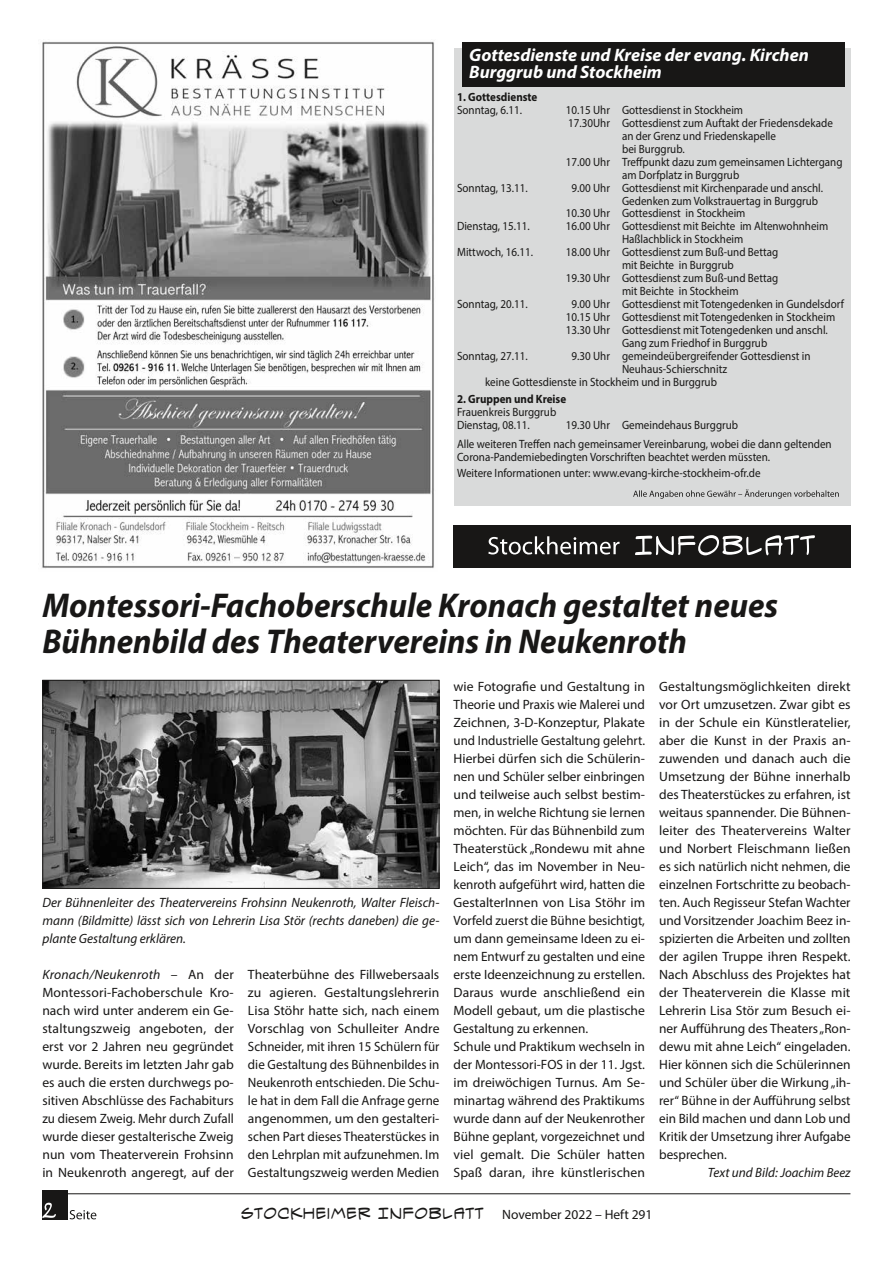
<style>
.page{position:relative;width:893px;height:1263px;background:#fff}
.page>*{position:absolute;margin:0;border:0;box-sizing:border-box;transform-origin:0 0}
.t1{font:italic 700 34.5px/36px "Myriad Pro";color:#181716;scale:.95 1}
.t2{font:italic 700 18px/16.5px "Myriad Pro";color:#fff}
.t3{font:16.5px "Spectre Verde BB";color:#181716}
.t4{font:13.5px/18px "Myriad Pro";color:#181716;text-align:justify}
.t5{font:italic 13.5px/18px "Myriad Pro";color:#181716;text-align:justify}
.t6{font:12px/12.9px "Myriad Pro";color:#181716;scale:.92 1}
.t7{font:700 12px "Myriad Pro";color:#181716;scale:.92 1}
.s1{font-style:italic}
.s2{font-size:13.2px}
.s3{font-family:"Myriad Pro";font-size:13.5px}
</style>
<div class="page">
<hr style="left:43px;top:1193px;width:807px;height:1px;background:#181716">
<div style="left:43px;top:1190px;width:25px;height:30px;background:#181716"></div>
<svg style="left:70px;top:1210px;width:26px;height:9px"></svg>
<svg style="left:42px;top:1203px;width:14px;height:15px"></svg>
<div style="left:454px;top:48px;width:396px;height:457px;background:#d9dada"></div>
<div style="left:462px;top:43px;width:383px;height:44px;background:#181716"></div>
<svg style="left:633px;top:489px;width:206px;height:10px"></svg>
<div style="left:453px;top:525px;width:397px;height:43px;background:#181716"></div>
<svg style="left:635px;top:535px;width:180px;height:20px"></svg>
<svg style="left:488px;top:536px;width:131px;height:18px"></svg>
<img style="left:42px;top:41px;width:392px;height:528px">
<img style="left:45px;top:682px;width:392px;height:205px">
<div style="left:43px;top:680px;width:396px;height:209px;border:1px solid #181716"></div>
<h2 class="t2" style="left:469px;top:46px;width:341px">Gottesdienste und Kreise der evang. Kirchen<br>Burggrub und Stockheim</h2>
<p class="t7" style="left:457px;top:89px;width:89px">1. Gottesdienste</p>
<p class="t6" style="left:457px;top:103px;width:72px">Sonntag, 6.11.</p>
<p class="t6" style="left:566px;top:103px;width:194px">10.15 Uhr Gottesdienst in Stockheim</p>
<p class="t6" style="left:568px;top:116px;width:289px">17.30Uhr Gottesdienst zum Auftakt der Friedensdekade</p>
<p class="t6" style="left:622px;top:129px;width:169px">an der Grenz und Friedenskapelle</p>
<p class="t6" style="left:622px;top:142px;width:70px">bei Burggrub.</p>
<p class="t6" style="left:566px;top:155px;width:302px">17.00 Uhr Treffpunkt dazu zum gemeinsamen Lichtergang</p>
<p class="t6" style="left:622px;top:168px;width:129px">am Dorfplatz in Burggrub</p>
<p class="t6" style="left:457px;top:181px;width:78px">Sonntag, 13.11.</p>
<p class="t6" style="left:572px;top:181px;width:275px">9.00 Uhr Gottesdienst mit Kirchenparade und anschl.</p>
<p class="t6" style="left:622px;top:194px;width:215px">Gedenken zum Volkstrauertag in Burggrub</p>
<p class="t6" style="left:566px;top:207px;width:197px">10.30 Uhr Gottesdienst in Stockheim</p>
<p class="t6" style="left:457px;top:220px;width:81px">Dienstag, 15.11.</p>
<p class="t6" style="left:622px;top:220px;width:226px;text-indent:-56px">16.00 Uhr Gottesdienst mit Beichte im Altenwohnheim<br>Haßlachblick in Stockheim</p>
<p class="t6" style="left:457px;top:246px;width:84px">Mittwoch, 16.11.</p>
<p class="t6" style="left:566px;top:246px;width:232px">18.00 Uhr Gottesdienst zum Buß-und Bettag</p>
<p class="t6" style="left:622px;top:259px;width:123px">mit Beichte in Burggrub</p>
<p class="t6" style="left:566px;top:271px;width:232px">19.30 Uhr Gottesdienst zum Buß-und Bettag</p>
<p class="t6" style="left:622px;top:284px;width:128px">mit Beichte in Stockheim</p>
<p class="t6" style="left:457px;top:297px;width:78px">Sonntag, 20.11.</p>
<p class="t6" style="left:572px;top:297px;width:298px">9.00 Uhr Gottesdienst mit Totengedenken in Gundelsdorf</p>
<p class="t6" style="left:566px;top:310px;width:294px">10.15 Uhr Gottesdienst mit Totengedenken in Stockheim</p>
<p class="t6" style="left:566px;top:323px;width:286px">13.30 Uhr Gottesdienst mit Totengedenken und anschl.</p>
<p class="t6" style="left:622px;top:336px;width:159px">Gang zum Friedhof in Burggrub</p>
<p class="t6" style="left:457px;top:349px;width:78px">Sonntag, 27.11.</p>
<p class="t6" style="left:572px;top:349px;width:261px">9.30 Uhr gemeindeübergreifender Gottesdienst in</p>
<p class="t6" style="left:622px;top:362px;width:116px">Neuhaus-Schierschnitz</p>
<p class="t6" style="left:485px;top:375px;width:254px">keine Gottesdienste in Stockheim und in Burggrub</p>
<p class="t7" style="left:457px;top:391px;width:120px">2. Gruppen und Kreise</p>
<p class="t6" style="left:457px;top:405px;width:109px">Frauenkreis Burggrub<br>Dienstag, 08.11.</p>
<p class="t6" style="left:457px;top:415px;width:409px;line-height:18.9px;text-indent:109px">19.30 Uhr Gemeindehaus Burggrub<br>Alle weiteren Treffen nach gemeinsamer Vereinbarung, wobei die dann geltenden</p>
<p class="t6" style="left:457px;top:449px;width:342px;line-height:15.9px">Corona-Pandemiebedingten Vorschriften beachtet werden müssten.<br>Weitere Informationen unter: www.evang-kirche-stockheim-ofr.de</p>
<h1 class="t1" style="left:42px;top:586px;width:776px">Montessori-Fachoberschule Kronach gestaltet neues<br>Bühnenbild des Theatervereins in Neukenroth</h1>
<p class="t5" style="left:43px;top:893px;width:398px">Der Bühnenleiter des Theatervereins Frohsinn Neukenroth, Walter Fleisch&shy;mann (Bildmitte) lässt sich von Lehrerin Lisa Stör (rechts daneben) die ge&shy;plante Gestaltung erklären.</p>
<p class="t4" style="left:42px;top:965px;width:193px"><span class="s1">Kronach/Neukenroth</span> – An der Montessori-Fachoberschule Kro&shy;nach wird unter anderem ein Ge&shy;staltungszweig angeboten, der erst vor 2 Jahren neu gegründet wurde. Bereits im letzten Jahr gab es auch die ersten durchwegs po&shy;sitiven Abschlüsse des Fachabiturs zu diesem Zweig. Mehr durch Zufall wurde dieser gestalterische Zweig nun vom Theaterverein Frohsinn in Neukenroth angeregt, auf der</p>
<p class="t4" style="left:248px;top:965px;width:193px">Theaterbühne des Fillwebersaals zu agieren. Gestaltungslehrerin Lisa Stöhr hatte sich, nach einem Vorschlag von Schulleiter Andre Schneider, mit ihren 15 Schülern für die Gestaltung des Bühnenbildes in Neukenroth entschieden. Die Schu&shy;le hat in dem Fall die Anfrage gerne angenommen, um den gestalteri&shy;schen Part dieses Theaterstückes in den Lehrplan mit aufzunehmen. Im Gestaltungszweig werden Medien</p>
<p class="t4" style="left:454px;top:677px;width:193px;text-align:left">wie Fotografie und Gestaltung in Theorie und Praxis wie Malerei und Zeichnen, 3-D-Konzeptur, Plakate und Industrielle Gestaltung gelehrt.<br>Hierbei dürfen sich die Schülerin&shy;nen und Schüler selber einbringen und teilweise auch selbst bestim&shy;men, in welche Richtung sie lernen möchten. Für das Bühnenbild zum Theaterstück „Rondewu mit ahne Leich“, das im November in Neu&shy;kenroth aufgeführt wird, hatten die GestalterInnen von Lisa Stöhr im Vorfeld zuerst die Bühne besichtigt, um dann gemeinsame Ideen zu ei&shy;nem Entwurf zu gestalten und eine erste Ideenzeichnung zu erstellen.<br>Daraus wurde anschließend ein Modell gebaut, um die plastische Gestaltung zu erkennen.<br>Schule und Praktikum wechseln in der Montessori-FOS in der 11. Jgst. im dreiwöchigen Turnus. Am Se&shy;minartag während des Praktikums wurde dann auf der Neukenrother Bühne geplant, vorgezeichnet und viel gemalt. Die Schüler hatten Spaß daran, ihre künstlerischen</p>
<p class="t4" style="left:659px;top:677px;width:193px">Gestaltungsmöglichkeiten direkt vor Ort umzusetzen. Zwar gibt es in der Schule ein Künstleratelier, aber die Kunst in der Praxis an&shy;zuwenden und danach auch die Umsetzung der Bühne innerhalb des Theaterstückes zu erfahren, ist weitaus spannender. Die Bühnen&shy;leiter des Theatervereins Walter und Norbert Fleischmann ließen es sich natürlich nicht nehmen, die einzelnen Fortschritte zu beobach&shy;ten. Auch Regisseur Stefan Wachter und Vorsitzender Joachim Beez in&shy;spizierten die Arbeiten und zollten der agilen Truppe ihren Respekt.<br>Nach Abschluss des Projektes hat der Theaterverein die Klasse mit Lehrerin Lisa Stör zum Besuch ei&shy;ner Aufführung des Theaters „Ron&shy;dewu mit ahne Leich“ eingeladen.<br>Hier können sich die Schülerinnen und Schüler über die Wirkung „ih&shy;rer“ Bühne in der Aufführung selbst ein Bild machen und dann Lob und Kritik der Umsetzung ihrer Aufgabe besprechen.</p>
<p class="t5" style="left:708px;top:1163px;width:144px">Text und Bild: <span class="s2">Joachim Beez</span></p>
<p class="t3" style="left:240px;top:1205px;width:413px">STOCKHEIMER INFOBLATT <span class="s3">November 2022 – Heft 291</span></p>
</div>
